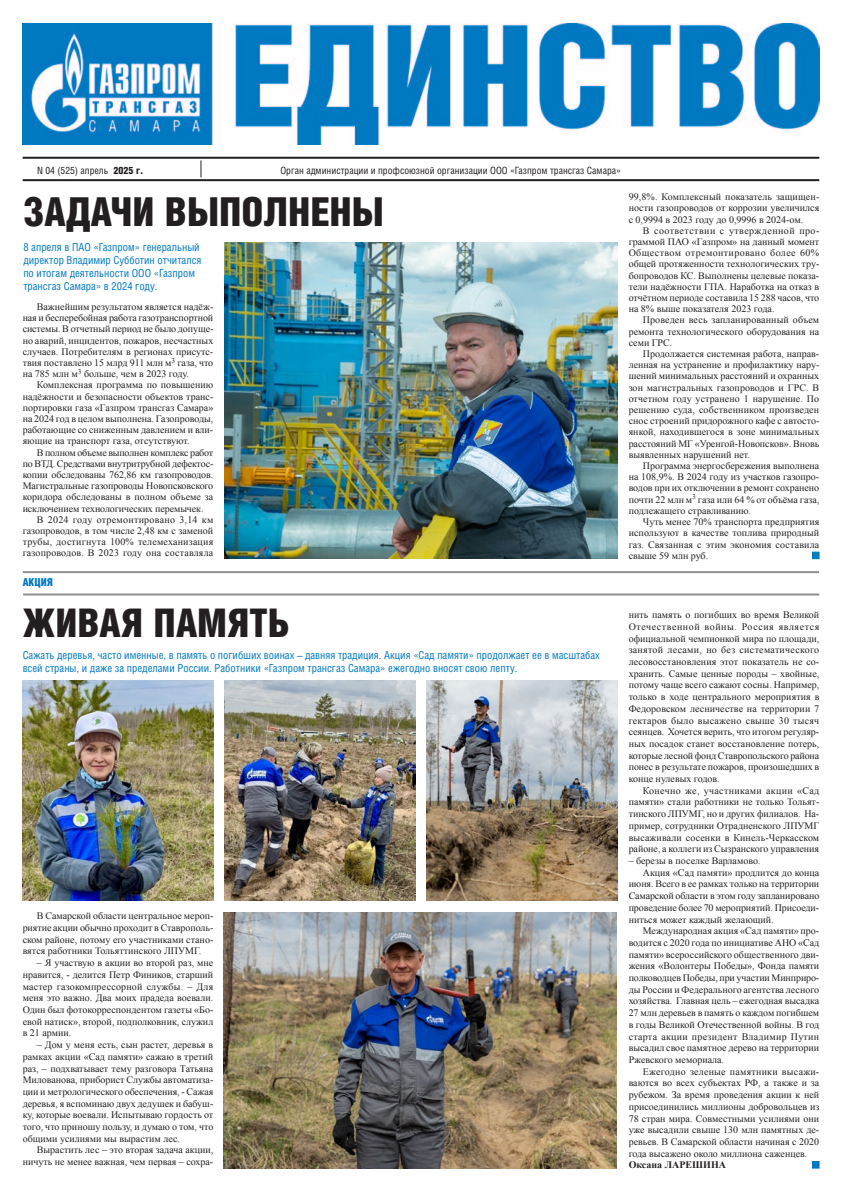
<style>
.page{position:relative;width:842px;height:1191px;background:#fff}
.page>*{position:absolute;margin:0;border:0;box-sizing:border-box;transform-origin:0 0}
.t1{font:900 40px "Helios Cond";color:#231f20}
.t2{font:900 39.6px "Helios Cond";color:#231f20}
.t3{font:11px/13.2px "Helios Cond";color:#0079c1}
.t4{font:900 11px "Helios Cond";color:#0079c1}
.t5{font:10px "Helios Cond";color:#231f20}
.t6{font:9.9px/11.2px "Times New Roman";color:#231f20;text-align:justify}
.t7{font:9.9px "Times New Roman";letter-spacing:.025em;color:#231f20}
.t8{font:9.9px "Times New Roman";letter-spacing:.02em;color:#231f20}
.t9{font:700 9.9px "Times New Roman";color:#231f20}
.s1{font-weight:900}
</style>
<div class="page">
<hr style="left:23px;top:157px;width:796px;height:2px;background:#231f20">
<hr style="left:23px;top:179px;width:796px;height:2px;background:#231f20">
<svg style="left:201px;top:160px;width:1px;height:17px"></svg>
<img style="left:23px;top:23px;width:796px;height:121px">
<hr style="left:23px;top:571px;width:796px;height:2px;background:#231f20">
<hr style="left:23px;top:593px;width:796px;height:2px;background:#231f20">
<div style="left:812px;top:1161px;width:7px;height:7px;background:#0079c1"></div>
<img style="left:23px;top:681px;width:190px;height:219px">
<img style="left:225px;top:681px;width:190px;height:219px">
<img style="left:427px;top:681px;width:190px;height:219px">
<img style="left:224px;top:912px;width:392px;height:256px">
<div style="left:812px;top:552px;width:7px;height:7px;background:#0079c1;border:1px solid #0079c1"></div>
<img style="left:225px;top:242px;width:392px;height:317px">
<p class="t5" style="left:37px;top:165px;width:108px">N 04 (525) апрель <span class="s1">2025 г.</span></p>
<p class="t5" style="left:280px;top:165px;width:342px">Орган администрации и профсоюзной организации ООО «Газпром трансгаз Самара»</p>
<h1 class="t1" style="left:23px;top:189px;width:362px">задачи выполнены</h1>
<p class="t3" style="left:23px;top:240px;width:180px">8 апреля в ПАО «Газпром» генеральный директор Владимир Субботин отчитался по итогам деятельности ООО «Газпром трансгаз Самара» в 2024 году.</p>
<p class="t6" style="left:23px;top:301px;width:192px;text-indent:14px">Важнейшим результатом является надёж&shy;ная и бесперебойная работа газотранспортной системы. В отчетный период не было допуще&shy;но аварий, инцидентов, пожаров, несчастных случаев. Потребителям в регионах присутс&shy;твия поставлено 15 млрд 911 млн м<sup>3</sup> газа, что на 785 млн м<sup>3</sup> больше, чем в 2023 году.</p>
<p class="t6" style="left:23px;top:379px;width:192px;text-indent:14px">Комплексная программа по повышению надёжности и безопасности объектов транс&shy;портировки газа «Газпром трансгаз Самара» на 2024 год в целом выполнена. Газопроводы, работающие со сниженным давлением и вли&shy;яющие на транспорт газа, отсутствуют.</p>
<p class="t6" style="left:37px;top:446px;width:178px">В полном объеме выполнен комплекс работ</p>
<p class="t6" style="left:23px;top:458px;width:192px">по ВТД. Средствами внутритрубной дефектос-</p>
<p class="t6" style="left:23px;top:469px;width:192px">копии обследованы 762,86 км газопроводов.</p>
<p class="t6" style="left:23px;top:480px;width:192px">Магистральные газопроводы Новопсковского</p>
<p class="t6" style="left:23px;top:491px;width:192px">коридора обследованы в полном объеме за</p>
<p class="t6" style="left:23px;top:502px;width:182px">исключением технологических перемычек.</p>
<p class="t7" style="left:37px;top:513px;width:178px">В 2024 году отремонтировано 3,14 км</p>
<p class="t6" style="left:23px;top:525px;width:192px">газопроводов, в том числе 2,48 км с заменой</p>
<p class="t8" style="left:23px;top:535px;width:192px">трубы, достигнута 100% телемеханизация</p>
<p class="t6" style="left:23px;top:547px;width:192px">газопроводов. В 2023 году она составляла</p>
<p class="t4" style="left:23px;top:576px;width:32px">акция</p>
<h2 class="t2" style="left:23px;top:600px;width:269px">Живая память</h2>
<p class="t3" style="left:23px;top:648px;width:579px">Сажать деревья, часто именные, в память о погибших воинах – давняя традиция. Акция «Сад памяти» продолжает ее в масштабах всей страны, и даже за пределами России. Работники «Газпром трансгаз Самара» ежегодно вносят свою лепту.</p>
<p class="t6" style="left:23px;top:910px;width:192px;line-height:11.7px;text-indent:14px">В Самарской области центральное мероп&shy;риятие акции обычно проходит в Ставрополь&shy;ском районе, потому его участниками стано&shy;вятся работники Тольяттинского ЛПУМГ.</p>
<p class="t6" style="left:23px;top:956px;width:192px;line-height:11.7px;text-indent:14px">– Я участвую в акции во второй раз, мне нравится, - делится Петр Фиников, старший мастер газокомпрессорной службы. – Для меня это важно. Два моих прадеда воевали.<br>Один был фотокорреспондентом газеты «Бо&shy;евой натиск», второй, подполковник, служил в 21 армии.</p>
<p class="t6" style="left:23px;top:1038px;width:192px;line-height:11.7px;text-indent:14px">– Дом у меня есть, сын растет, деревья в рамках акции «Сад памяти» сажаю в третий раз, – подхватывает тему разговора Татьяна Милованова, приборист Службы автоматиза&shy;ции и метрологического обеспечения, - Сажая деревья, я вспоминаю двух дедушек и бабуш&shy;ку, которые воевали. Испытываю гордость от того, что приношу пользу, и думаю о том, что общими усилиями мы вырастим лес.</p>
<p class="t6" style="left:23px;top:1144px;width:192px;line-height:11.7px;text-align:right">Вырастить лес – это вторая задача акции, ничуть не менее важная, чем первая – сохра-</p>
<p class="t6" style="left:629px;top:191px;width:192px">99,8%. Комплексный показатель защищен&shy;ности газопроводов от коррозии увеличился с 0,9994 в 2023 году до 0,9996 в 2024-ом.</p>
<p class="t6" style="left:629px;top:225px;width:192px;text-indent:14px">В соответствии с утвержденной про&shy;граммой ПАО «Газпром» на данный момент Обществом отремонтировано более 60% общей протяженности технологических тру&shy;бопроводов КС. Выполнены целевые показа&shy;тели надёжности ГПА. Наработка на отказ в отчётном периоде составила 15 288 часов, что на 8% выше показателя 2023 года.</p>
<p class="t6" style="left:629px;top:314px;width:192px;text-indent:14px">Проведен весь запланированный объем ремонта технологического оборудования на семи ГРС.</p>
<p class="t6" style="left:629px;top:348px;width:192px;text-indent:14px">Продолжается системная работа, направ&shy;ленная на устранение и профилактику нару&shy;шений минимальных расстояний и охранных зон магистральных газопроводов и ГРС. В отчетном году устранено 1 нарушение. По решению суда, собственником произведен снос строений придорожного кафе с автосто&shy;янкой, находившегося в зоне минимальных расстояний МГ «Уренгой-Новопсков». Вновь выявленных нарушений нет.</p>
<p class="t6" style="left:629px;top:460px;width:192px;text-indent:14px">Программа энергосбережения выполнена на 108,9%. В 2024 году из участков газопро&shy;водов при их отключении в ремонт сохранено почти 22 млн м<sup>3</sup> газа или 64 % от объёма газа, подлежащего стравливанию.</p>
<p class="t6" style="left:629px;top:516px;width:192px;text-indent:14px">Чуть менее 70% транспорта предприятия используют в качестве топлива природный газ. Связанная с этим экономия составила свыше 59 млн руб.</p>
<p class="t6" style="left:629px;top:609px;width:192px;line-height:11.7px">нить память о погибших во время Великой Отечественной войны. Россия является официальной чемпионкой мира по площади, занятой лесами, но без систематического лесовосстановления этот показатель не со&shy;хранить. Самые ценные породы – хвойные, потому чаще всего сажают сосны. Например, только в ходе центрального мероприятия в Федоровском лесничестве на территории 7 гектаров было высажено свыше 30 тысяч сеянцев. Хочется верить, что итогом регуляр&shy;ных посадок станет восстановление потерь, которые лесной фонд Ставропольского района понес в результате пожаров, произошедших в конце нулевых годов.</p>
<p class="t6" style="left:629px;top:784px;width:192px;line-height:11.7px;text-indent:14px">Конечно же, участниками акции «Сад памяти» стали работники не только Тольят&shy;тинского ЛПУМГ, но и других филиалов. На&shy;пример, сотрудники Отрадненского ЛПУМГ высаживали сосенки в Кинель-Черкасском районе, а коллеги из Сызранского управления</p>
<p class="t6" style="left:629px;top:855px;width:133px">– березы в поселке Варламово.</p>
<p class="t6" style="left:643px;top:866px;width:178px">Акция «Сад памяти» продлится до конца</p>
<p class="t6" style="left:629px;top:878px;width:192px">июня. Всего в ее рамках только на территории</p>
<p class="t6" style="left:629px;top:890px;width:192px">Самарской области в этом году запланировано</p>
<p class="t6" style="left:629px;top:901px;width:192px">проведение более 70 мероприятий. Присоеди-</p>
<p class="t6" style="left:629px;top:913px;width:147px">ниться может каждый желающий.</p>
<p class="t6" style="left:643px;top:925px;width:178px">Международная акция «Сад памяти» про-</p>
<p class="t6" style="left:629px;top:937px;width:192px">водится с 2020 года по инициативе АНО «Сад</p>
<p class="t6" style="left:629px;top:948px;width:192px">памяти» всероссийского общественного дви-</p>
<p class="t6" style="left:629px;top:960px;width:192px">жения «Волонтеры Победы», Фонда памяти</p>
<p class="t6" style="left:629px;top:972px;width:192px">полководцев Победы, при участии Минприро-</p>
<p class="t6" style="left:629px;top:983px;width:192px">ды России и Федерального агентства лесного</p>
<p class="t6" style="left:629px;top:995px;width:192px">хозяйства. Главная цель – ежегодная высадка</p>
<p class="t6" style="left:629px;top:1007px;width:192px">27 млн деревьев в память о каждом погибшем</p>
<p class="t6" style="left:629px;top:1018px;width:192px">в годы Великой Отечественной войны. В год</p>
<p class="t7" style="left:629px;top:1029px;width:192px">старта акции президент Владимир Путин</p>
<p class="t6" style="left:629px;top:1042px;width:192px">высадил свое памятное дерево на территории</p>
<p class="t6" style="left:629px;top:1054px;width:97px">Ржевского мемориала.</p>
<p class="t7" style="left:643px;top:1064px;width:178px">Ежегодно зеленые памятники высажи-</p>
<p class="t6" style="left:629px;top:1077px;width:192px">ваются во всех субъектах РФ, а также и за</p>
<p class="t6" style="left:629px;top:1089px;width:192px">рубежом. За время проведения акции к ней</p>
<p class="t6" style="left:629px;top:1100px;width:192px">присоединились миллионы добровольцев из</p>
<p class="t6" style="left:629px;top:1112px;width:192px">78 стран мира. Совместными усилиями они</p>
<p class="t6" style="left:629px;top:1124px;width:192px">уже высадили свыше 130 млн памятных де-</p>
<p class="t6" style="left:629px;top:1135px;width:192px">ревьев. В Самарской области начиная с 2020</p>
<p class="t6" style="left:629px;top:1147px;width:180px">года высажено около миллиона саженцев.</p>
<p class="t9" style="left:629px;top:1158px;width:99px">Оксана ЛАРЕШИНА</p>
</div>
